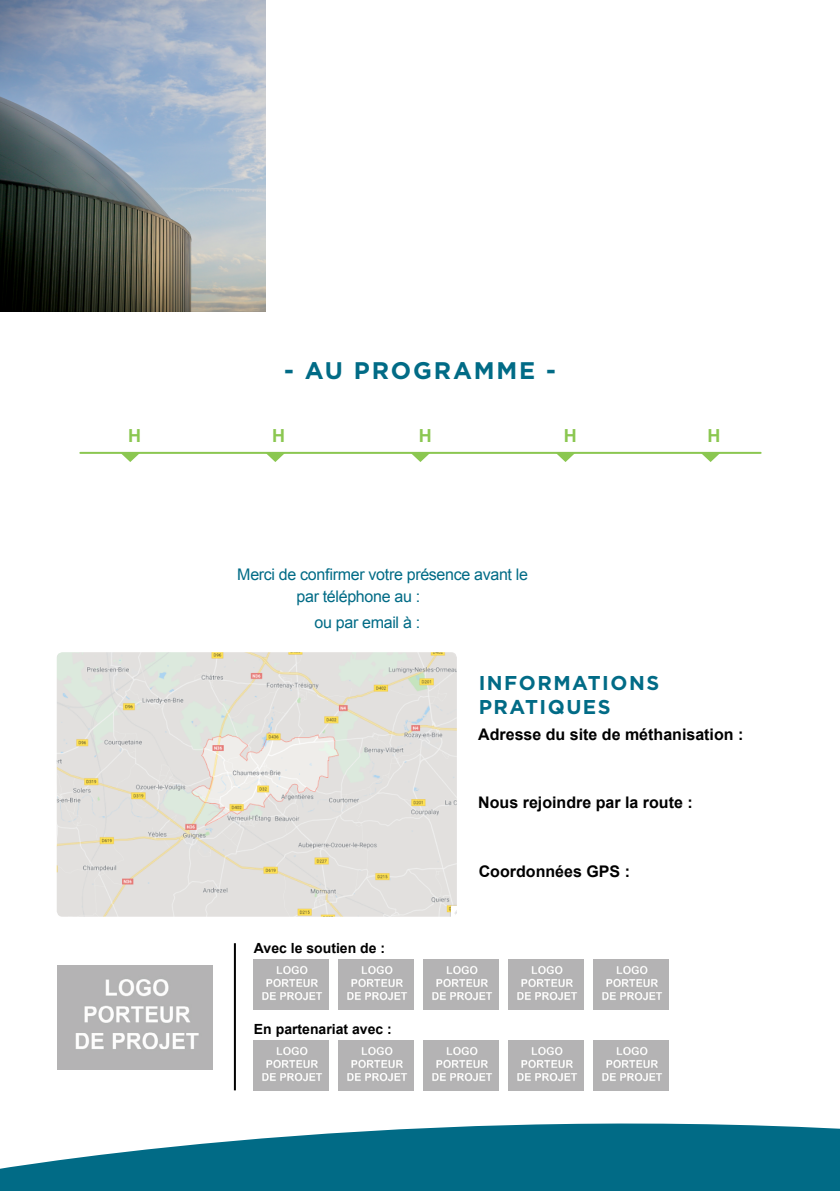
<style>
.page{position:relative;width:840px;height:1191px;background:#fff}
.page>*{position:absolute;margin:0;border:0;box-sizing:border-box;transform-origin:0 0}
.t1{font:700 24px "Gotham";letter-spacing:.075em;color:#016b86}
.t2{font:700 20px "Gotham";letter-spacing:.075em;color:#016b86}
.t3{font:700 18px "Arial";color:#8bc751}
.t4{font:700 16px "Arial";color:#000}
.t5{font:16px/26px "Arial";letter-spacing:-.02em;color:#016b86;text-align:right}
.t6{font:700 14px "Arial";color:#000}
</style>
<div class="page">
<img style="left:0;top:0;width:265px;height:312px">
<img style="left:57px;top:652px;width:399px;height:264px">
<hr style="left:234px;top:943px;width:2px;height:147px;background:#000">
<hr style="left:80px;top:452px;width:680px;height:2px;background:#8bc751">
<svg style="left:120px;top:453px;width:20px;height:9px"></svg>
<svg style="left:265px;top:453px;width:20px;height:9px"></svg>
<svg style="left:410px;top:453px;width:19px;height:9px"></svg>
<svg style="left:555px;top:453px;width:19px;height:9px"></svg>
<svg style="left:700px;top:453px;width:19px;height:9px"></svg>
<svg style="left:0;top:1123px;width:839px;height:68px;fill:#016b86"></svg>
<img style="left:58px;top:965px;width:155px;height:104px">
<img style="left:423px;top:960px;width:75px;height:49px">
<img style="left:508px;top:960px;width:75px;height:49px">
<img style="left:254px;top:960px;width:75px;height:49px">
<img style="left:593px;top:960px;width:75px;height:49px">
<img style="left:339px;top:960px;width:74px;height:49px">
<img style="left:423px;top:1040px;width:75px;height:50px">
<img style="left:508px;top:1040px;width:75px;height:50px">
<img style="left:254px;top:1040px;width:75px;height:50px">
<img style="left:593px;top:1040px;width:75px;height:50px">
<img style="left:339px;top:1040px;width:74px;height:50px">
<h1 class="t1" style="left:284px;top:355px;width:273px">- AU PROGRAMME -</h1>
<p class="t3" style="left:128px;top:424px;width:14px">H</p>
<p class="t3" style="left:272px;top:424px;width:14px">H</p>
<p class="t3" style="left:418px;top:424px;width:14px">H</p>
<p class="t3" style="left:563px;top:424px;width:14px">H</p>
<p class="t3" style="left:707px;top:424px;width:14px">H</p>
<p class="t5" style="left:237px;top:561px;width:292px">Merci de confirmer votre présence avant le</p>
<p class="t5" style="left:296px;top:584px;width:125px">par téléphone au : ou par email à :</p>
<p class="t6" style="left:254px;top:939px;width:132px">Avec le soutien de :</p>
<p class="t6" style="left:254px;top:1019px;width:139px">En partenariat avec :</p>
<p class="t2" style="left:478px;top:669px;width:109px">IN FORMATION</p>
<p class="t2" style="left:646px;top:669px;width:14px">S</p>
<p class="t2" style="left:478px;top:693px;width:37px">PRATI</p>
<p class="t2" style="left:547px;top:693px;width:64px">QUES</p>
<p class="t4" style="left:478px;top:723px;width:266px">Adresse du site de méthanisation :</p>
<p class="t4" style="left:478px;top:792px;width:216px">Nous rejoindre par la route :</p>
<p class="t4" style="left:478px;top:861px;width:153px">Coordonnées GPS :</p>
</div>
